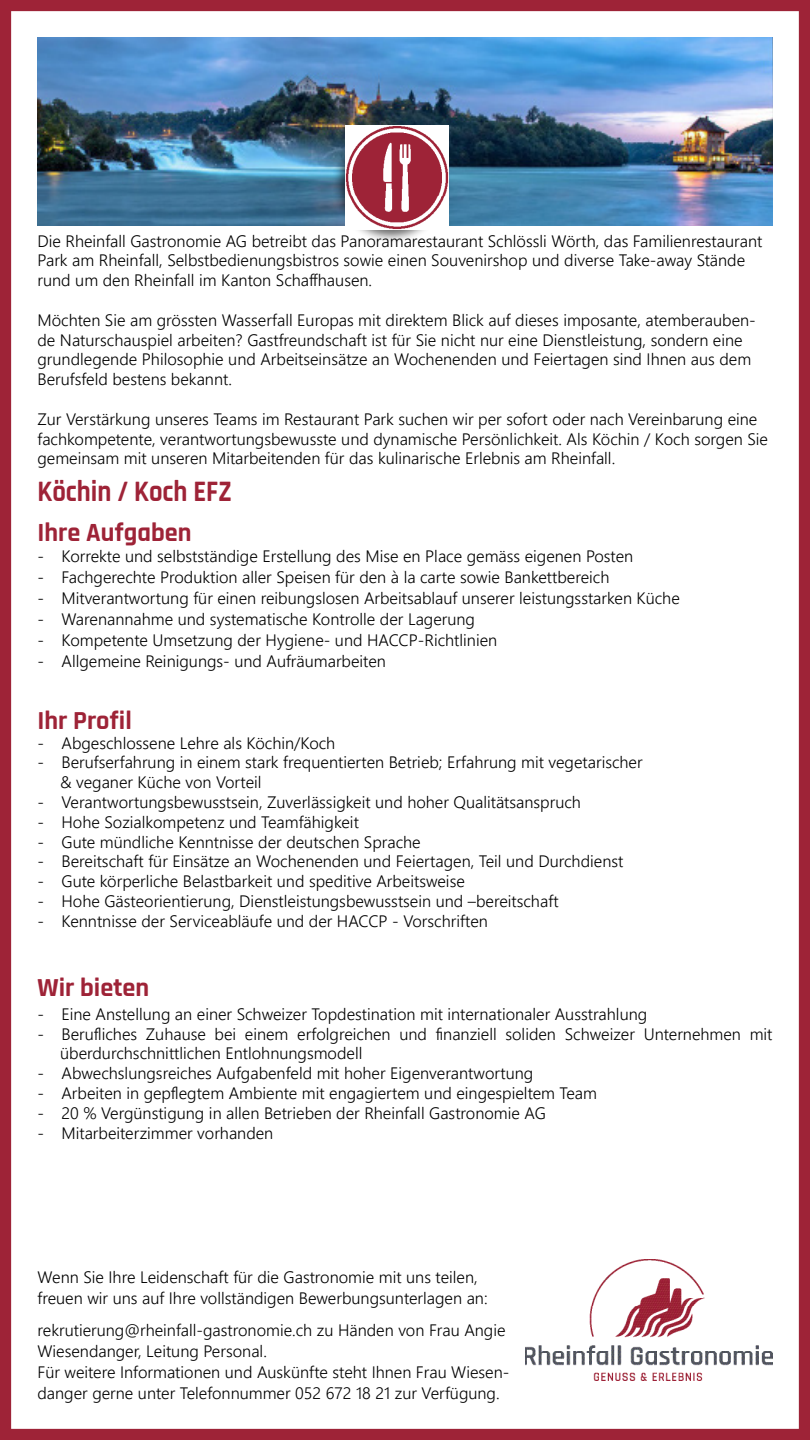
<style>
.page{position:relative;width:810px;height:1440px;background:#fff}
.page>*{position:absolute;margin:0;border:0;box-sizing:border-box;transform-origin:0 0}
.t1{font:700 30px "Rajdhani";color:#9e2337;scale:.89 1}
.t2{font:700 26.47px "Rajdhani";color:#9e2337}
.t3{font:700 26.25px "Rajdhani";color:#9e2337}
.t4{font:300 16.5px/19.8px "Segoe UI";color:#000}
</style>
<div class="page">
<div style="left:0;top:0;width:810px;height:1440px;border:11px solid #9e2337"></div>
<img style="left:38px;top:38px;width:734px;height:187px">
<img style="left:525px;top:1260px;width:247px;height:120px">
<div style="left:332px;top:124px;width:119px;height:120px;background:#000;opacity:.6"></div>
<img style="left:346px;top:126px;width:103px;height:103px">
<p class="t4" style="left:38px;top:229px;width:726px">Die Rheinfall Gastronomie AG betreibt das Panoramarestaurant Schlössli Wörth, das Familienrestaurant<br>Park am Rheinfall, Selbstbedienungsbistros sowie einen Souvenirshop und diverse Take-away Stände rund um den Rheinfall im Kanton Schaffhausen.</p>
<p class="t4" style="left:38px;top:308px;width:720px">Möchten Sie am grössten Wasserfall Europas mit direktem Blick auf dieses imposante, atemberauben&shy;de Naturschauspiel arbeiten? Gastfreundschaft ist für Sie nicht nur eine Dienstleistung, sondern eine grundlegende Philosophie und Arbeitseinsätze an Wochenenden und Feiertagen sind Ihnen aus dem Berufsfeld bestens bekannt.</p>
<p class="t4" style="left:38px;top:407px;width:732px">Zur Verstärkung unseres Teams im Restaurant Park suchen wir per sofort oder nach Vereinbarung eine fachkompetente, verantwortungsbewusste und dynamische Persönlichkeit. Als Köchin / Koch sorgen Sie gemeinsam mit unseren Mitarbeitenden für das kulinarische Erlebnis am Rheinfall.</p>
<p class="t1" style="left:37px;top:473px;width:220px">Köchin / Koch EFZ</p>
<p class="t2" style="left:37px;top:517px;width:156px">Ihre Aufgaben</p>
<p class="t4" style="left:37px;top:545px;width:597px">- Korrekte und selbstständige Erstellung des Mise en Place gemäss eigenen Posten</p>
<p class="t4" style="left:37px;top:566px;width:573px">- Fachgerechte Produktion aller Speisen für den à la carte sowie Bankettbereich</p>
<p class="t4" style="left:37px;top:587px;width:644px">- Mitverantwortung für einen reibungslosen Arbeitsablauf unserer leistungsstarken Küche</p>
<p class="t4" style="left:37px;top:608px;width:439px">- Warenannahme und systematische Kontrolle der Lagerung</p>
<p class="t4" style="left:37px;top:629px;width:461px">- Kompetente Umsetzung der Hygiene- und HACCP-Richtlinien</p>
<p class="t4" style="left:37px;top:650px;width:350px">- Allgemeine Reinigungs- und Aufräumarbeiten</p>
<p class="t3" style="left:37px;top:704px;width:96px">Ihr Profil</p>
<p class="t4" style="left:37px;top:731px;width:299px">- Abgeschlossene Lehre als Köchin/Koch</p>
<p class="t4" style="left:60px;top:751px;width:584px;text-indent:-23px">- Berufserfahrung in einem stark frequentierten Betrieb; Erfahrung mit vegetarischer &amp; veganer Küche von Vorteil</p>
<p class="t4" style="left:37px;top:791px;width:545px">- Verantwortungsbewusstsein, Zuverlässigkeit und hoher Qualitätsanspruch</p>
<p class="t4" style="left:37px;top:810px;width:323px">- Hohe Sozialkompetenz und Teamfähigkeit</p>
<p class="t4" style="left:37px;top:830px;width:385px">- Gute mündliche Kenntnisse der deutschen Sprache</p>
<p class="t4" style="left:37px;top:850px;width:587px">- Bereitschaft für Einsätze an Wochenenden und Feiertagen, Teil und Durchdienst</p>
<p class="t4" style="left:37px;top:870px;width:429px">- Gute körperliche Belastbarkeit und speditive Arbeitsweise</p>
<p class="t4" style="left:37px;top:890px;width:523px">- Hohe Gästeorientierung, Dienstleistungsbewusstsein und –bereitschaft</p>
<p class="t4" style="left:37px;top:909px;width:452px">- Kenntnisse der Serviceabläufe und der HACCP - Vorschriften</p>
<p class="t3" style="left:37px;top:972px;width:113px">Wir bieten</p>
<p class="t4" style="left:37px;top:1002px;width:611px">- Eine Anstellung an einer Schweizer Topdestination mit internationaler Ausstrahlung</p>
<p class="t4" style="left:60px;top:1022px;width:714px;text-indent:-23px">- Berufliches Zuhause bei einem erfolgreichen und finanziell soliden Schweizer Unternehmen mit überdurchschnittlichen Entlohnungsmodell</p>
<p class="t4" style="left:37px;top:1062px;width:497px">- Abwechslungsreiches Aufgabenfeld mit hoher Eigenverantwortung</p>
<p class="t4" style="left:37px;top:1082px;width:561px">- Arbeiten in gepflegtem Ambiente mit engagiertem und eingespieltem Team</p>
<p class="t4" style="left:37px;top:1101px;width:510px">- 20 % Vergünstigung in allen Betrieben der Rheinfall Gastronomie AG</p>
<p class="t4" style="left:37px;top:1121px;width:237px">- Mitarbeiterzimmer vorhanden</p>
<p class="t4" style="left:38px;top:1265px;width:452px;line-height:21px">Wenn Sie Ihre Leidenschaft für die Gastronomie mit uns teilen, freuen wir uns auf Ihre vollständigen Bewerbungsunterlagen an:</p>
<p class="t4" style="left:38px;top:1318px;width:473px;line-height:21px">rekrutierung@rheinfall-gastronomie.ch zu Händen von Frau Angie Wiesendanger, Leitung Personal.<br>Für weitere Informationen und Auskünfte steht Ihnen Frau Wiesen&shy;danger gerne unter Telefonnummer 052 672 18 21 zur Verfügung.</p>
</div>
